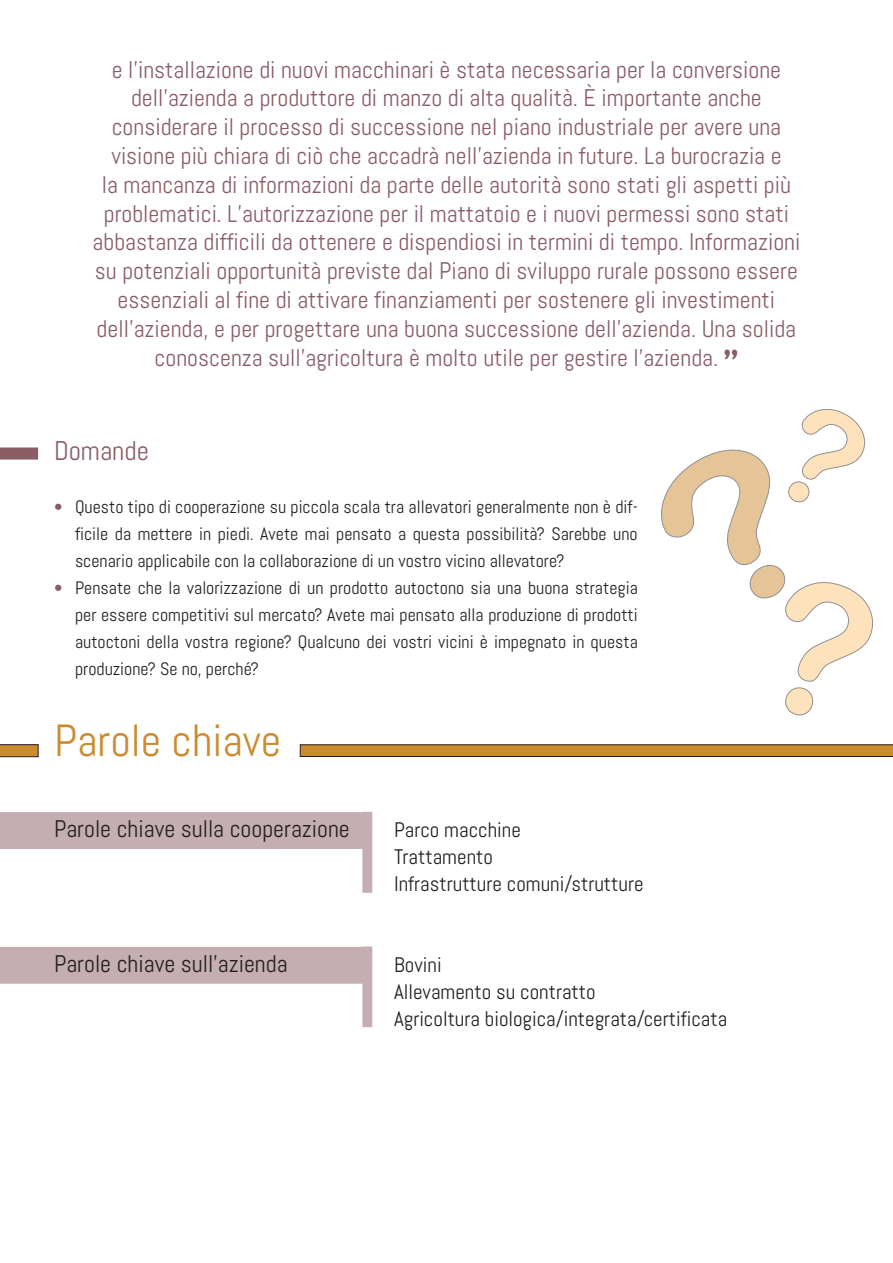
<style>
.page{position:relative;width:893px;height:1263px;background:#fff}
.page>*{position:absolute;margin:0;border:0;box-sizing:border-box;transform-origin:0 0}
.t1{font:45px "Abel";color:#cb8c30}
.t2{font:27px "Abel";color:#8a5d66}
.t3{font:24px/28.8px "Abel";color:#8a5d66;text-align:center}
.t4{font:24px "Abel";color:#231f20}
.t5{font:21px "Abel";color:#231f20}
.t6{font:18px/27px "Abel";color:#231f20;text-align:justify}
.s1{font-family:"Cooper";font-weight:900}
.s2{color:#8a5d66}
</style>
<div class="page">
<svg style="left:0;top:447px;width:38px;height:13px"></svg>
<svg style="left:661px;top:409px;width:213px;height:307px"></svg>
<svg style="left:299px;top:744px;width:594px;height:13px;background:#b17c30"></svg>
<svg style="left:0;top:744px;width:39px;height:14px"></svg>
<svg style="left:0;top:812px;width:372px;height:81px"></svg>
<svg style="left:0;top:946px;width:372px;height:81px"></svg>
<p class="t3" style="left:93px;top:55px;width:709px">e l’installazione di nuovi macchinari è stata necessaria per la conversione dell’azienda a produttore di manzo di alta qualità. È importante anche considerare il processo di successione nel piano industriale per avere una visione più chiara di ciò che accadrà nell’azienda in future. La burocrazia e<br>la mancanza di informazioni da parte delle autorità sono stati gli aspetti più problematici. L’autorizzazione per il mattatoio e i nuovi permessi sono stati abbastanza difficili da ottenere e dispendiosi in termini di tempo. Informazioni su potenziali opportunità previste dal Piano di sviluppo rurale possono essere essenziali al fine di attivare finanziamenti per sostenere gli investimenti dell’azienda, e per progettare una buona successione dell’azienda. Una solida conoscenza sull’agricoltura è molto utile per gestire l’azienda. <span class="s1">’’</span></p>
<p class="t2" style="left:54px;top:433px;width:97px">Domande</p>
<p class="t6" style="left:75px;top:493px;width:564px;text-indent:-21px"><span class="s2">•</span> Questo tipo di cooperazione su piccola scala tra allevatori generalmente non è dif&shy;ficile da mettere in piedi. Avete mai pensato a questa possibilità? Sarebbe uno scenario applicabile con la collaborazione di un vostro vicino allevatore?</p>
<p class="t6" style="left:75px;top:574px;width:564px;text-indent:-21px"><span class="s2">•</span> Pensate che la valorizzazione di un prodotto autoctono sia una buona strategia per essere competitivi sul mercato? Avete mai pensato alla produzione di prodotti autoctoni della vostra regione? Qualcuno dei vostri vicini è impegnato in questa produzione? Se no, perché?</p>
<p class="t1" style="left:54px;top:712px;width:229px">Parole chiave</p>
<p class="t4" style="left:54px;top:813px;width:297px">Parole chiave sulla cooperazione</p>
<p class="t4" style="left:54px;top:948px;width:235px">Parole chiave sull’azienda</p>
<p class="t5" style="left:394px;top:816px;width:128px">Parco macchine</p>
<p class="t5" style="left:394px;top:843px;width:100px">Trattamento</p>
<p class="t5" style="left:394px;top:870px;width:251px">Infrastrutture comuni/strutture</p>
<p class="t5" style="left:394px;top:951px;width:49px">Bovini</p>
<p class="t5" style="left:394px;top:978px;width:203px">Allevamento su contratto</p>
<p class="t5" style="left:394px;top:1005px;width:335px">Agricoltura biologica/integrata/certificata</p>
</div>
